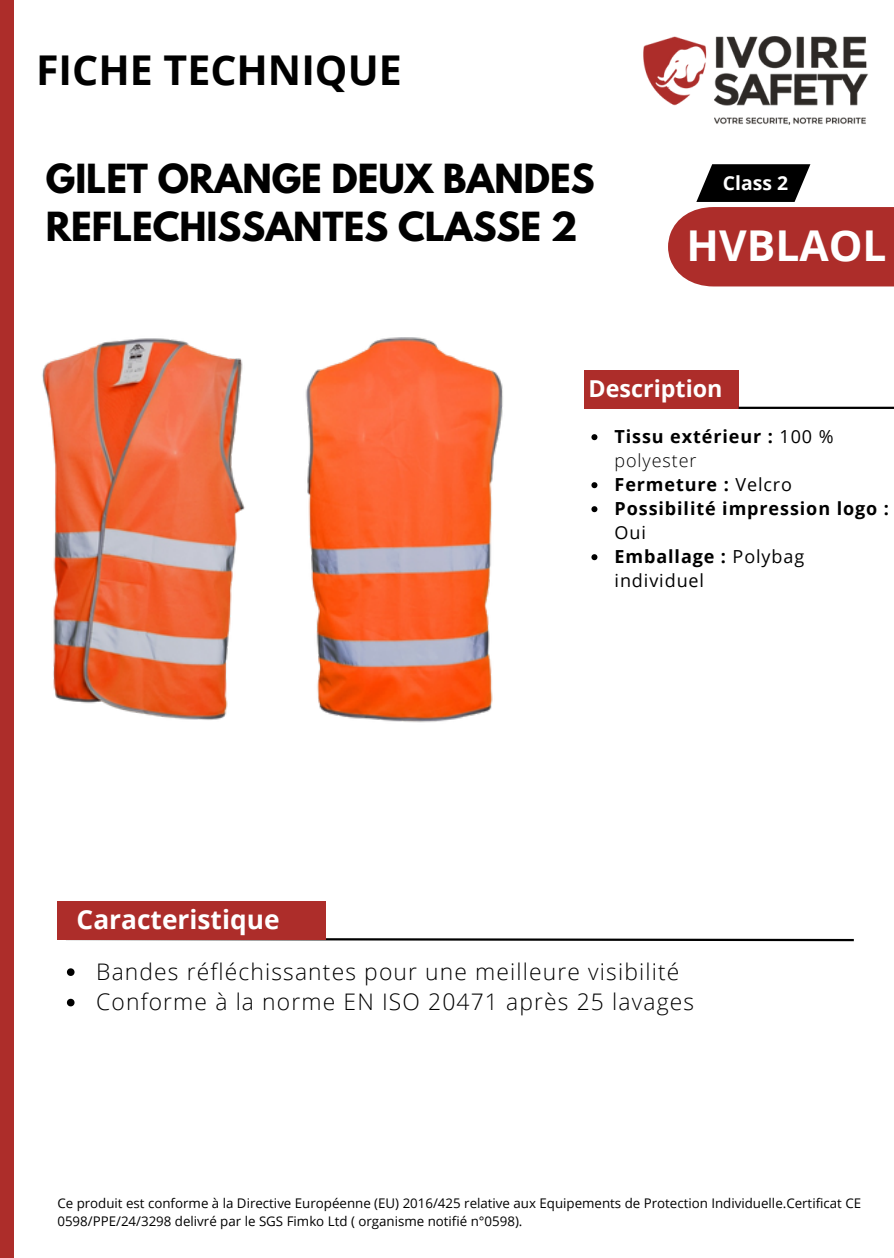
<style>
.page{position:relative;width:894px;height:1258px;background:#fff}
.page>*{position:absolute;margin:0;border:0;box-sizing:border-box;transform-origin:0 0}
.t1{font:700 42.6px "Open Sans";color:#fff}
.t2{font:700 41.1px "Open Sans";color:#000}
.t3{font:700 35.4px/48px "League Spartan";color:#000}
.t4{font:700 26.4px "Open Sans";color:#fff}
.t5{font:700 23.4px "Open Sans";color:#fff}
.t6{font:300 22.8px "Open Sans";letter-spacing:.05em;color:#000}
.t7{font:700 19.2px "Open Sans";color:#fff}
.t8{font:700 18px/24px "Open Sans";letter-spacing:.05em;color:#000}
.t9{font:18px/24px "Open Sans";letter-spacing:.05em;color:#000}
.t10{font:13.2px/17.7px "Open Sans";color:#000}
.s1{font-weight:400}
.s2{font-weight:300}
.s3{font-weight:700}
</style>
<div class="page">
<div style="left:0;top:0;width:14px;height:1258px;background:#ad2d2a"></div>
<img style="left:643px;top:36px;width:225px;height:89px">
<svg style="left:66px;top:937px;width:788px;height:5px"></svg>
<div style="left:57px;top:901px;width:268px;height:39px;background:#ad2d2a"></div>
<div style="left:583px;top:370px;width:155px;height:39px;background:#ad2d2a"></div>
<hr style="left:738px;top:407px;width:155px;height:2px;background:#000">
<svg style="left:668px;top:164px;width:225px;height:122px"></svg>
<img style="left:42px;top:338px;width:203px;height:382px">
<svg style="left:67px;top:968px;width:7px;height:8px"></svg>
<svg style="left:67px;top:999px;width:7px;height:7px"></svg>
<svg style="left:591px;top:434px;width:6px;height:6px"></svg>
<svg style="left:591px;top:482px;width:6px;height:6px"></svg>
<svg style="left:591px;top:506px;width:6px;height:6px"></svg>
<svg style="left:591px;top:554px;width:6px;height:6px"></svg>
<img style="left:305px;top:337px;width:198px;height:386px">
<h2 class="t2" style="left:36px;top:41px;width:367px">FICHE TECHNIQUE</h2>
<h1 class="t3" style="left:46px;top:159px;width:550px">GILET ORANGE DEUX BANDES<br>REFLECHISSANTES CLASSE 2</h1>
<p class="t7" style="left:722px;top:169px;width:67px">Class 2</p>
<h6 class="t1" style="left:686px;top:215px;width:201px">HVBLAOL</h6>
<h1 class="t5" style="left:588px;top:372px;width:135px">Description</h1>
<p class="t4" style="left:77px;top:901px;width:204px">Caracteristique</p>
<h4 class="t8" style="left:614px;top:424px;width:220px">Tissu extérieur : <span class="s1">100 % </span><span class="s2">polyester</span></h4>
<p class="t8" style="left:614px;top:472px;width:179px">Fermeture : <span class="s1">Velcro</span></p>
<p class="t8" style="left:614px;top:496px;width:276px">Possibilité impression logo :<br><span class="s1">Oui</span></p>
<p class="t9" style="left:614px;top:544px;width:191px"><span class="s3">Emballage :</span> Polybag individuel</p>
<p class="t6" style="left:96px;top:955px;width:584px">Bandes réfléchissantes pour une meilleure visibilité</p>
<p class="t6" style="left:96px;top:986px;width:599px">Conforme à la norme EN ISO 20471 après 25 lavages</p>
<p class="t10" style="left:57px;top:1194px;width:805px">Ce produit est conforme à la Directive Européenne (EU) 2016/425 relative aux Equipements de Protection Individuelle.Certificat CE<br>0598/PPE/24/3298 delivré par le SGS Fimko Ltd ( organisme notifié n°0598).</p>
</div>
